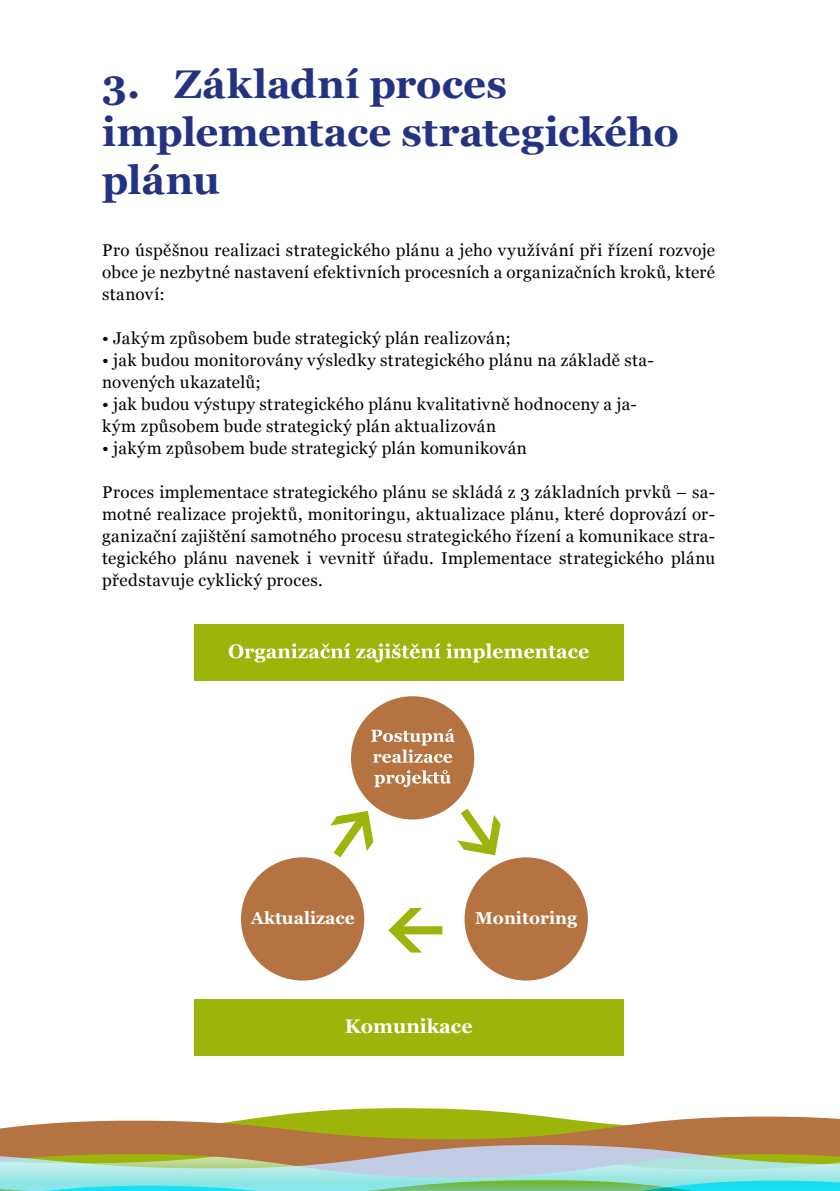
<style>
.page{position:relative;width:840px;height:1191px;background:#fff}
.page>*{position:absolute;margin:0;border:0;box-sizing:border-box;transform-origin:0 0}
.t1{font:700 40px/48px "Georgia";letter-spacing:-.005em;color:#243282}
.t2{font:700 19.6px "Georgia";color:#fff}
.t3{font:700 17.4px "Georgia";color:#fff}
.t4{font:17px/22px "Georgia";letter-spacing:.02em;color:#000;text-align:justify}
</style>
<div class="page">
<div style="left:194px;top:625px;width:428px;height:56px;background:#9db40a"></div>
<div style="left:194px;top:999px;width:428px;height:56px;background:#9db40a"></div>
<div style="left:351px;top:696px;width:123px;height:123px;background:#b47340;border-radius:50%"></div>
<div style="left:241px;top:857px;width:123px;height:123px;background:#b47340;border-radius:50%"></div>
<div style="left:464px;top:857px;width:123px;height:123px;background:#b47340;border-radius:50%"></div>
<svg style="left:330px;top:811px;width:43px;height:46px"></svg>
<svg style="left:457px;top:808px;width:43px;height:47px"></svg>
<div style="left:398px;top:926px;width:44px;height:8px;background:#9db40a"></div>
<svg style="left:388px;top:908px;width:34px;height:44px"></svg>
<svg style="left:228px;top:643px;width:122px;height:19px"></svg>
<svg style="left:356px;top:643px;width:84px;height:19px"></svg>
<svg style="left:446px;top:643px;width:142px;height:19px"></svg>
<svg style="left:371px;top:728px;width:83px;height:35px"></svg>
<svg style="left:374px;top:770px;width:76px;height:17px"></svg>
<svg style="left:194px;top:1044px;width:430px;height:12px"></svg>
<svg style="left:320px;top:1108px;width:169px;height:3px"></svg>
<svg style="left:243px;top:1111px;width:596px;height:9px"></svg>
<svg style="left:0;top:1120px;width:839px;height:71px;background:#a6b085"></svg>
<h1 class="t1" style="left:102px;top:58px;width:578px">3. Základní proces implementace strategického plánu</h1>
<p class="t4" style="left:102px;top:238px;width:614px">Pro úspěšnou realizaci strategického plánu a jeho využívání při řízení rozvoje obce je nezbytné nastavení efektivních procesních a organizačních kroků, které stanoví:</p>
<p class="t4" style="left:102px;top:326px;width:410px">• Jakým způsobem bude strategický plán realizován;</p>
<p class="t4" style="left:102px;top:348px;width:553px">• jak budou monitorovány výsledky strategického plánu na základě sta&shy;novených ukazatelů;</p>
<p class="t4" style="left:102px;top:392px;width:536px">• jak budou výstupy strategického plánu kvalitativně hodnoceny a ja&shy;kým způsobem bude strategický plán aktualizován</p>
<p class="t4" style="left:102px;top:436px;width:426px">• jakým způsobem bude strategický plán komunikován</p>
<p class="t4" style="left:102px;top:480px;width:614px">Proces implementace strategického plánu se skládá z 3 základních prvků – sa&shy;motné realizace projektů, monitoringu, aktualizace plánu, které doprovází or&shy;ganizační zajištění samotného procesu strategického řízení a komunikace stra&shy;tegického plánu navenek i vevnitř úřadu. Implementace strategického plánu představuje cyklický proces.</p>
<p class="t3" style="left:251px;top:904px;width:105px">Aktualizace</p>
<p class="t3" style="left:475px;top:904px;width:103px">Monitoring</p>
<p class="t2" style="left:344px;top:1011px;width:129px">Komunikace</p>
</div>
